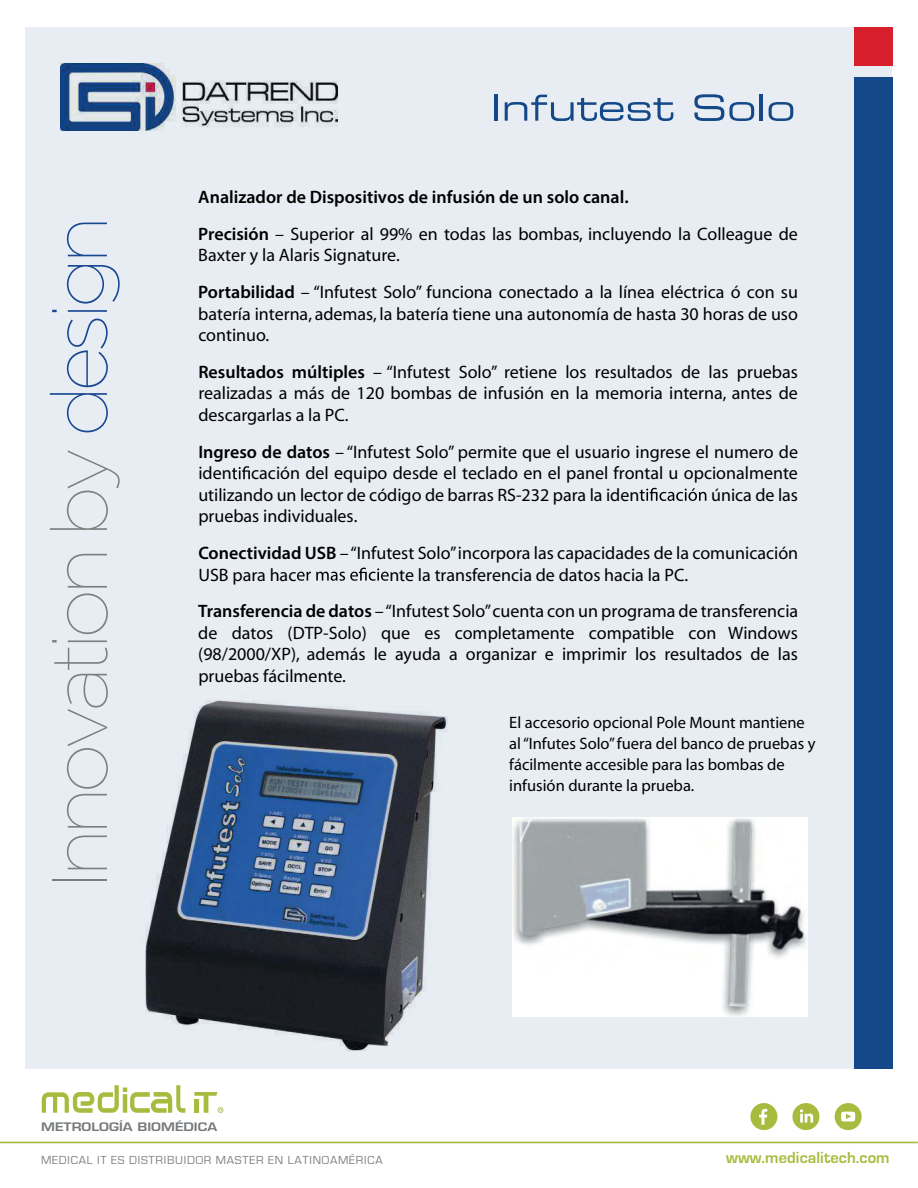
<style>
.page{position:relative;width:918px;height:1188px;background:#fff}
.page>*{position:absolute;margin:0;border:0;box-sizing:border-box;transform-origin:0 0}
.t1{font:18px/21.6px "Myriad";color:#000001;text-align:justify}
.t2{font:600 18px "Myriad Pro";color:#000001}
.t3{font:16.5px/21px "Myriad";color:#000001}
.t4{font:700 16.5px "Eurostile";letter-spacing:.005em;color:#a8bb3e}
.t5{font:12px "Eurostile";letter-spacing:.065em;color:#7b7e7f}
.t6{font:600 11.4px "Eurostile";color:#76797c;scale:1.21 1}
.s1{font-family:"Myriad Pro";font-weight:600}
</style>
<div class="page">
<div style="left:26px;top:28px;width:866px;height:1132px;background:#e7edf3"></div>
<svg style="left:232px;top:466px;width:18px;height:13px"></svg>
<svg style="left:640px;top:488px;width:66px;height:13px"></svg>
<svg style="left:297px;top:568px;width:92px;height:13px"></svg>
<img style="left:61px;top:63px;width:276px;height:67px">
<div style="left:854px;top:77px;width:38px;height:1083px;background:#144888"></div>
<hr style="left:495px;top:95px;width:3px;height:26px;background:#144888">
<svg style="left:505px;top:95px;width:168px;height:26px"></svg>
<svg style="left:694px;top:94px;width:60px;height:27px"></svg>
<hr style="left:760px;top:95px;width:3px;height:26px;background:#144888">
<svg style="left:769px;top:102px;width:24px;height:19px"></svg>
<div style="left:854px;top:28px;width:38px;height:38px;background:#d61f2b"></div>
<img style="left:119px;top:700px;width:337px;height:370px">
<img style="left:512px;top:817px;width:295px;height:200px">
<hr style="left:52px;top:879px;width:55px;height:2px;background:#7c7f80">
<svg style="left:67px;top:836px;width:40px;height:33px"></svg>
<svg style="left:54px;top:648px;width:54px;height:180px"></svg>
<hr style="left:68px;top:640px;width:39px;height:2px;background:#7c7f80">
<svg style="left:67px;top:554px;width:41px;height:80px"></svg>
<svg style="left:50px;top:450px;width:70px;height:80px"></svg>
<svg style="left:50px;top:393px;width:58px;height:39px"></svg>
<svg style="left:67px;top:319px;width:41px;height:68px"></svg>
<hr style="left:68px;top:310px;width:39px;height:2px;background:#194691">
<svg style="left:67px;top:265px;width:53px;height:39px"></svg>
<svg style="left:67px;top:223px;width:40px;height:33px"></svg>
<div style="left:0;top:1070px;width:918px;height:118px;background:#fff"></div>
<svg style="left:750px;top:1103px;width:28px;height:28px"></svg>
<svg style="left:792px;top:1103px;width:28px;height:28px"></svg>
<svg style="left:834px;top:1103px;width:28px;height:28px"></svg>
<hr style="left:0;top:1142px;width:918px;height:1px;background:#a8bb3e">
<svg style="left:42px;top:1085px;width:143px;height:28px"></svg>
<svg style="left:194px;top:1092px;width:29px;height:21px"></svg>
<p class="t2" style="left:198px;top:186px;width:432px">Analizador de Dispositivos de infusión de un solo canal.</p>
<p class="t1" style="left:198px;top:224px;width:601px"><span class="s1">Precisión</span> – Superior al 99% en todas las bombas, incluyendo la Colleague de<br>Baxter y la Alaris Signature.</p>
<p class="t1" style="left:198px;top:282px;width:601px"><span class="s1">Portabilidad</span> – “Infutest Solo” funciona conectado a la línea eléctrica ó con su batería interna, ademas, la batería tiene una autonomía de hasta 30 horas de uso continuo.</p>
<p class="t1" style="left:198px;top:362px;width:601px"><span class="s1">Resultados múltiples</span> – “Infutest Solo” retiene los resultados de las pruebas realizadas a más de 120 bombas de infusión en la memoria interna, antes de descargarlas a la PC.</p>
<p class="t1" style="left:198px;top:442px;width:601px"><span class="s1">Ingreso de datos</span> – “Infutest Solo” permite que el usuario ingrese el numero de iden cación del equipo desde el teclado en el panel frontal u opcionalmente utilizando un lector de código de barras RS-232 para la iden</p>
<p class="t1" style="left:711px;top:485px;width:88px">única de las</p>
<p class="t1" style="left:198px;top:499px;width:601px;line-height:36.6px">pruebas individuales.<br><span class="s1">Conectividad USB</span> –“Infutest Solo”incorpora las capacidades de la comunicación</p>
<p class="t1" style="left:198px;top:565px;width:100px">USB para hac</p>
<p class="t1" style="left:198px;top:557px;width:601px;line-height:36.6px;text-indent:191px">nte la transferencia de datos hacia la PC.<br><span class="s1">Transferencia de datos</span> –“Infutest Solo”cuenta con un programa de transferencia</p>
<p class="t1" style="left:198px;top:623px;width:601px">de datos (DTP-Solo) que es completamente compatible con Windows (98/2000/XP), además le ayuda a organizar e imprimir los resultados de las pruebas fácilmente.</p>
<p class="t3" style="left:509px;top:713px;width:308px">El accesorio opcional Pole Mount mantiene al“Infutes Solo” fuera del banco de pruebas y fácilmente accesible para las bombas de infusión durante la prueba.</p>
<p class="t6" style="left:41px;top:1119px;width:147px">METROLOGÍA BIOMÉDICA</p>
<p class="t5" style="left:41px;top:1153px;width:343px">MEDICAL IT ES DISTRIBUIDOR MASTER EN LATINOAMÉRICA</p>
<p class="t4" style="left:726px;top:1148px;width:165px">www.medicalitech.com</p>
</div>
